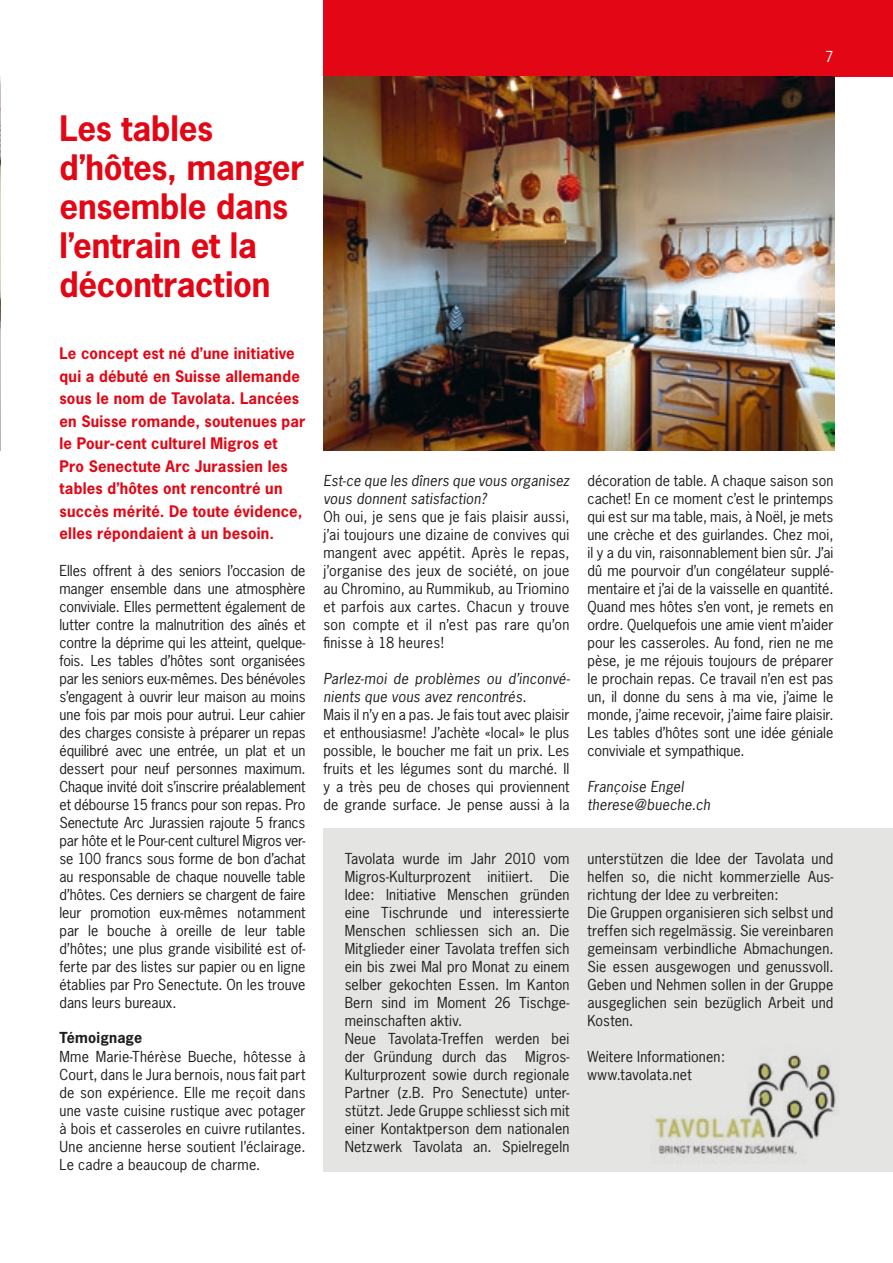
<style>
.page{position:relative;width:893px;height:1263px;background:#fff}
.page>*{position:absolute;margin:0;border:0;box-sizing:border-box;transform-origin:0 0}
.t1{font:700 33px/39px "News Gothic";letter-spacing:-.005em;color:#e30614}
.t2{font:700 15px/22.5px "News Gothic";letter-spacing:.015em;color:#e30614}
.t3{font:14.25px/18px "News Gothic";letter-spacing:.01em;color:#1d1d1b;text-align:justify}
.t4{font:italic 14.25px/18px "News Gothic";letter-spacing:.02em;color:#1d1d1b}
.t5{font:700 14.25px "News Gothic";letter-spacing:.01em;color:#1d1d1b}
.t6{font:14.25px "News Gothic";color:#fff}
</style>
<div class="page">
<div style="left:323px;top:0;width:570px;height:77px;background:#e30614"></div>
<div style="left:323px;top:828px;width:551px;height:343px;background:#e4e4e3"></div>
<img style="left:0;top:77px;width:1px;height:373px">
<img style="left:323px;top:77px;width:512px;height:374px">
<div style="left:850px;top:828px;width:43px;height:343px;background:#e4e4e3"></div>
<img style="left:654px;top:1055px;width:182px;height:100px">
<p class="t6" style="left:825px;top:48px;width:10px">7</p>
<h1 class="t1" style="left:60px;top:109px;width:246px">Les tables d’hôtes, manger ensemble dans l’entrain et la décontraction</h1>
<p class="t2" style="left:60px;top:342px;width:247px">Le concept est né d’une initiative qui a débuté en Suisse allemande sous le nom de Tavolata. Lancées en Suisse romande, soutenues par le Pour-cent culturel Migros et<br>Pro Senectute Arc Jurassien les tables d’hôtes ont rencontré un succès mérité. De toute évidence, elles répondaient à un besoin.</p>
<p class="t3" style="left:60px;top:562px;width:247px">Elles offrent à des seniors l’occasion de manger ensemble dans une atmosphère conviviale. Elles permettent également de lutter contre la malnutrition des aînés et contre la déprime qui les atteint, quelque&shy;fois. Les tables d’hôtes sont organisées par les seniors eux-mêmes. Des bénévoles s’engagent à ouvrir leur maison au moins une fois par mois pour autrui. Leur cahier des charges consiste à préparer un repas équilibré avec une entrée, un plat et un dessert pour neuf personnes maximum.<br>Chaque invité doit s’inscrire préalablement et débourse 15 francs pour son repas. Pro Senectute Arc Jurassien rajoute 5 francs par hôte et le Pour-cent culturel Migros ver&shy;se 100 francs sous forme de bon d’achat au responsable de chaque nouvelle table d’hôtes. Ces derniers se chargent de faire leur promotion eux-mêmes notamment par le bouche à oreille de leur table d’hôtes; une plus grande visibilité est of&shy;ferte par des listes sur papier ou en ligne établies par Pro Senectute. On les trouve dans leurs bureaux.</p>
<p class="t5" style="left:60px;top:1028px;width:84px">Témoignage</p>
<p class="t3" style="left:60px;top:1047px;width:247px">Mme Marie-Thérèse Bueche, hôtesse à Court, dans le Jura bernois, nous fait part de son expérience. Elle me reçoit dans une vaste cuisine rustique avec potager à bois et casseroles en cuivre rutilantes.<br>Une ancienne herse soutient l’éclairage.<br>Le cadre a beaucoup de charme.</p>
<p class="t4" style="left:323px;top:472px;width:248px">Est-ce que les dîners que vous organisez vous donnent satisfaction?</p>
<p class="t3" style="left:323px;top:508px;width:248px">Oh oui, je sens que je fais plaisir aussi, j’ai toujours une dizaine de convives qui mangent avec appétit. Après le repas, j’organise des jeux de société, on joue au Chromino, au Rummikub, au Triomino et parfois aux cartes. Chacun y trouve son compte et il n’est pas rare qu’on finisse à 18 heures!</p>
<p class="t4" style="left:323px;top:669px;width:248px">Parlez-moi de problèmes ou d’inconvé&shy;nients que vous avez rencontrés.</p>
<p class="t3" style="left:323px;top:705px;width:248px">Mais il n’y en a pas. Je fais tout avec plaisir et enthousiasme! J’achète «local» le plus possible, le boucher me fait un prix. Les fruits et les légumes sont du marché. Il y a très peu de choses qui proviennent de grande surface. Je pense aussi à la</p>
<p class="t3" style="left:345px;top:850px;width:226px;text-align:left">Tavolata wurde im Jahr 2010 vom<br>Migros-Kulturprozent initiiert. Die<br>Idee: Initiative Menschen gründen eine Tischrunde und interessierte<br>Menschen schliessen sich an. Die<br>Mitglieder einer Tavolata treffen sich ein bis zwei Mal pro Monat zu einem selber gekochten Essen. Im Kanton<br>Bern sind im Moment 26 Tischge&shy;meinschaften aktiv.<br>Neue Tavolata-Treffen werden bei der Gründung durch das</p>
<p class="t3" style="left:345px;top:1047px;width:226px;text-indent:181px">Migros-Kulturprozent sowie durch regionale Partner (z.B. Pro Senectute) unter&shy;stützt. Jede Gruppe schliesst sich mit einer Kontaktperson dem nationalen Netzwerk Tavolata an. Spielregeln</p>
<p class="t3" style="left:587px;top:471px;width:248px">décoration de table. A chaque saison son cachet! En ce moment c’est le printemps qui est sur ma table, mais, à Noël, je mets une crèche et des guirlandes. Chez moi, il y a du vin, raisonnablement bien sûr. J’ai dû me pourvoir d’un congélateur supplé&shy;mentaire et j’ai de la vaisselle en quantité.<br>Quand mes hôtes s’en vont, je remets en ordre. Quelquefois une amie vient m’aider pour les casseroles. Au fond, rien ne me pèse, je me réjouis toujours de préparer le prochain repas. Ce travail n’en est pas un, il donne du sens à ma vie, j’aime le monde, j’aime recevoir, j’aime faire plaisir.<br>Les tables d’hôtes sont une idée géniale conviviale et sympathique.</p>
<p class="t4" style="left:587px;top:777px;width:124px">Françoise Engel therese@bueche.ch</p>
<p class="t3" style="left:587px;top:849px;width:247px;text-align:left">unterstützen die Idee der Tavolata und helfen so, die nicht kommerzielle Aus&shy;richtung der Idee zu verbreiten:<br>Die Gruppen organisieren sich selbst und treffen sich regelmässig. Sie vereinbaren gemeinsam verbindliche Abmachungen.<br>Sie essen ausgewogen und genussvoll.<br>Geben und Nehmen sollen in der Gruppe ausgeglichen sein bezüglich Arbeit und Kosten.</p>
<p class="t3" style="left:587px;top:1047px;width:139px">Weitere Informationen: www.tavolata.net</p>
</div>
